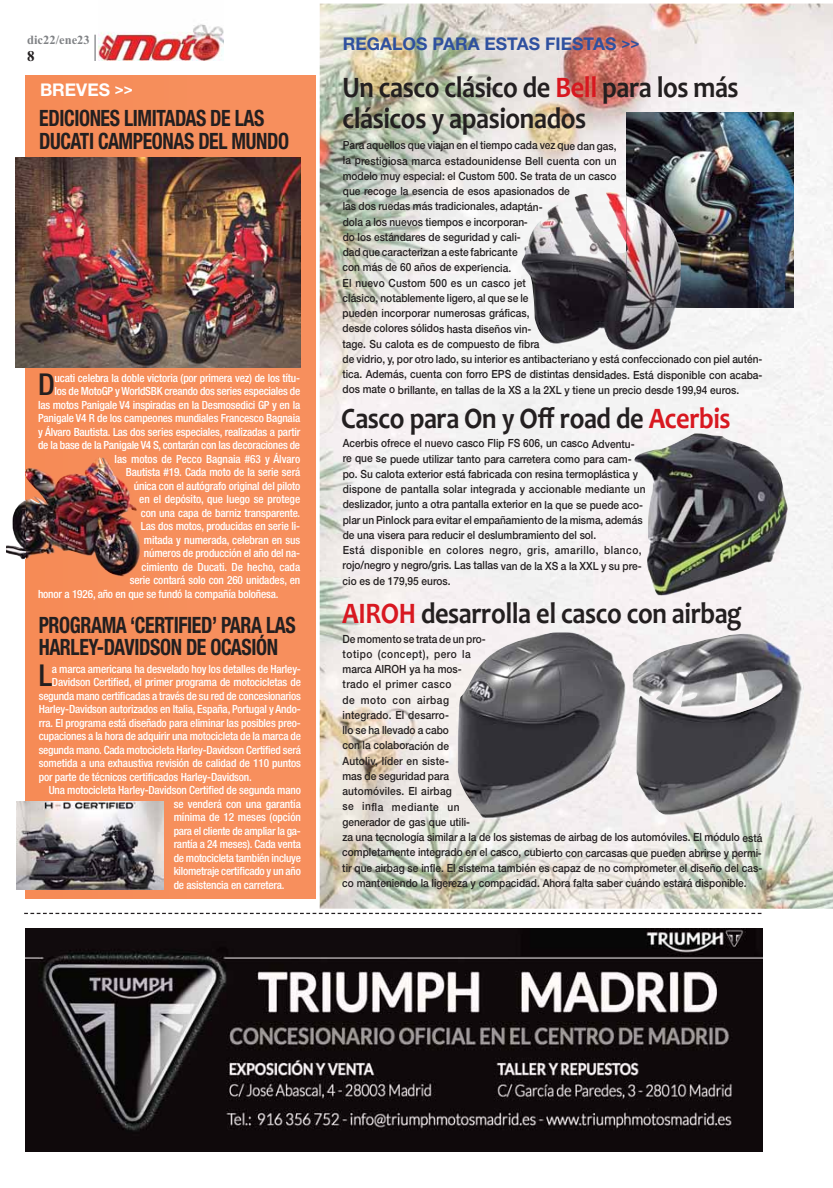
<style>
.page{position:relative;width:833px;height:1188px;background:#fff}
.page>*{position:absolute;margin:0;border:0;box-sizing:border-box;transform-origin:0 0}
.t1{font:500 condensed 30.12px "Helvetica Neue LT Std";color:#231f20}
.t2{font:700 30px/31.2px "Candara";letter-spacing:-.015em;color:#231f20;scale:.88 1}
.t3{font:700 condensed 22.5px/22.5px "Helvetica Neue LT Std";letter-spacing:-.02em;color:#231f20;scale:.88 1}
.t4{font:700 17.5px "Helvetica Neue LT Std";color:#2f509f}
.t5{font:700 17.5px "Helvetica Neue LT Std";color:#fff}
.t6{font:700 15px "Times New Roman";color:#231f20}
.t7{font:700 12.5px "Times New Roman";color:#808285}
.t8{font:500 11.25px/15.2px "Helvetica Neue LT Std";color:#231f20;scale:.9 1}
.t9{font:500 condensed 11.25px "Helvetica Neue LT Std";letter-spacing:-.015em;color:#fff}
.s1{font-size:15px}
.s2{color:#d81820}
</style>
<div class="page">
<hr style="left:94px;top:35px;width:2px;height:26px;background:#808285">
<img style="left:99px;top:24px;width:124px;height:37px">
<img style="left:25px;top:928px;width:737px;height:222px">
<svg style="left:24px;top:912px;width:737px;height:1px"></svg>
<img style="left:320px;top:4px;width:513px;height:904px">
<div style="left:26px;top:75px;width:289px;height:822px;background:#f78f5d"></div>
<img style="left:16px;top:158px;width:284px;height:209px">
<img style="left:7px;top:499px;width:19px;height:60px">
<img style="left:26px;top:457px;width:114px;height:119px">
<img style="left:17px;top:801px;width:147px;height:88px">
<img style="left:633px;top:433px;width:155px;height:162px">
<img style="left:633px;top:633px;width:171px;height:183px">
<img style="left:458px;top:632px;width:168px;height:186px">
<img style="left:626px;top:112px;width:167px;height:195px">
<img style="left:606px;top:192px;width:20px;height:2px">
<img style="left:522px;top:194px;width:154px;height:155px">
<img style="left:626px;top:195px;width:54px;height:112px">
<p class="t7" style="left:27px;top:32px;width:64px">dic22/ene23</p>
<p class="t6" style="left:27px;top:47px;width:9px">8</p>
<p class="t5" style="left:40px;top:83px;width:94px">BREVES <span class="s1">&gt;&gt;</span></p>
<p class="t3" style="left:39px;top:107px;width:285px">EDICIONES LIMITADAS DE LAS<br>DUCATI CAMPEONAS DEL MUNDO</p>
<p class="t1" style="left:38px;top:373px;width:18px">D</p>
<p class="t9" style="left:55px;top:373px;width:247px">ucati celebra la doble victoria (por primera vez) de los títu-</p>
<p class="t9" style="left:55px;top:387px;width:247px">los de MotoGP y WorldSBK creando dos series especiales de</p>
<p class="t9" style="left:38px;top:400px;width:264px">las motos Panigale V4 inspiradas en la Desmosedici GP y en la</p>
<p class="t9" style="left:38px;top:414px;width:264px">Panigale V4 R de los campeones mundiales Francesco Bagnaia</p>
<p class="t9" style="left:38px;top:427px;width:264px">y Álvaro Bautista. Las dos series especiales, realizadas a partir</p>
<p class="t9" style="left:38px;top:441px;width:264px">de la base de la Panigale V4 S, contarán con las decoraciones de</p>
<p class="t9" style="left:115px;top:454px;width:187px">las motos de Pecco Bagnaia #63 y Álvaro</p>
<p class="t9" style="left:126px;top:468px;width:176px">Bautista #19. Cada moto de la serie será</p>
<p class="t9" style="left:134px;top:481px;width:168px">única con el autógrafo original del piloto</p>
<p class="t9" style="left:139px;top:495px;width:162px">en el depósito, que luego se protege</p>
<p class="t9" style="left:141px;top:508px;width:161px">con una capa de barniz transparente.</p>
<p class="t9" style="left:141px;top:522px;width:161px">Las dos motos, producidas en serie li-</p>
<p class="t9" style="left:144px;top:535px;width:158px">mitada y numerada, celebran en sus</p>
<p class="t9" style="left:144px;top:549px;width:158px">números de producción el año del na-</p>
<p class="t9" style="left:141px;top:562px;width:160px">cimiento de Ducati. De hecho, cada</p>
<p class="t9" style="left:130px;top:576px;width:172px">serie contará solo con 260 unidades, en</p>
<p class="t9" style="left:38px;top:589px;width:242px">honor a 1926, año en que se fundó la compañía boloñesa.</p>
<p class="t3" style="left:39px;top:613px;width:294px">PROGRAMA ‘CERTIFIED’ PARA LAS<br>HARLEY-DAVIDSON DE OCASIÓN</p>
<p class="t1" style="left:39px;top:664px;width:15px">L</p>
<p class="t9" style="left:52px;top:664px;width:250px">a marca americana ha desvelado hoy los detalles de Harley-</p>
<p class="t9" style="left:52px;top:677px;width:250px">Davidson Certified, el primer programa de motocicletas de</p>
<p class="t9" style="left:39px;top:691px;width:264px">segunda mano certificadas a través de su red de concesionarios</p>
<p class="t9" style="left:39px;top:704px;width:263px">Harley-Davidson autorizados en Italia, España, Portugal y Ando-</p>
<p class="t9" style="left:39px;top:718px;width:263px">rra. El programa está diseñado para eliminar las posibles preo-</p>
<p class="t9" style="left:39px;top:731px;width:264px">cupaciones a la hora de adquirir una motocicleta de la marca de</p>
<p class="t9" style="left:39px;top:745px;width:264px">segunda mano. Cada motocicleta Harley-Davidson Certified será</p>
<p class="t9" style="left:39px;top:758px;width:264px">sometida a una exhaustiva revisión de calidad de 110 puntos</p>
<p class="t9" style="left:39px;top:772px;width:215px">por parte de técnicos certificados Harley-Davidson.</p>
<p class="t9" style="left:49px;top:785px;width:254px">Una motocicleta Harley-Davidson Certified de segunda mano</p>
<p class="t9" style="left:174px;top:799px;width:129px">se venderá con una garantía</p>
<p class="t9" style="left:174px;top:812px;width:129px">mínima de 12 meses (opción</p>
<p class="t9" style="left:174px;top:826px;width:129px">para el cliente de ampliar la ga-</p>
<p class="t9" style="left:174px;top:839px;width:129px">rantía a 24 meses). Cada venta</p>
<p class="t9" style="left:174px;top:853px;width:129px">de motocicleta también incluye</p>
<p class="t9" style="left:174px;top:866px;width:129px">kilometraje certificado y un año</p>
<p class="t9" style="left:174px;top:880px;width:112px">de asistencia en carretera.</p>
<p class="t4" style="left:343px;top:38px;width:298px">REGALOS PARA ESTAS FIESTAS <span class="s1">&gt;&gt;</span></p>
<p class="t2" style="left:342px;top:74px;width:452px">Un casco clásico de <span class="s2">Bell</span> para los más clásicos y apasionados</p>
<p class="t8" style="left:342px;top:139px;width:468px">Para aquellos que viajan en el tiempo cada vez que dan gas,<br>la prestigiosa marca estadounidense Bell cuenta con un<br>modelo muy especial: el Custom 500. Se trata de un casco<br>que recoge la esencia de esos apasionados de<br>las dos ruedas más tradicionales, adaptán-<br>dola a los nuevos tiempos e incorporan-<br>do los estándares de seguridad y cali-<br>dad que caracterizan a este fabricante<br>con más de 60 años de experiencia.<br>El nuevo Custom 500 es un casco jet<br>clásico, notablemente ligero, al que se le<br>pueden incorporar numerosas gráficas,<br>desde colores sólidos hasta diseños vin-<br>tage. Su calota es de compuesto de fibra<br>de vidrio, y, por otro lado, su interior es antibacteriano y está confeccionado con piel autén&shy;tica. Además, cuenta con forro EPS de distintas densidades. Está disponible con acaba&shy;dos mate o brillante, en tallas de la XS a la 2XL y tiene un precio desde 199,94 euros.</p>
<p class="t2" style="left:341px;top:405px;width:444px">Casco para On y Off road de <span class="s2">Acerbis</span></p>
<p class="t8" style="left:342px;top:437px;width:338px">Acerbis ofrece el nuevo casco Flip FS 606, un casco Adventu&shy;re que se puede utilizar tanto para carretera como para cam&shy;po. Su calota exterior está fabricada con resina termoplástica y dispone de pantalla solar integrada y accionable mediante un deslizador, junto a otra pantalla exterior en la que se puede aco&shy;plar un Pinlock para evitar el empañamiento de la misma, además de una visera para reducir el deslumbramiento del sol.<br>Está disponible en colores negro, gris, amarillo, blanco, rojo/negro y negro/gris. Las tallas van de la XS a la XXL y su pre&shy;cio es de 179,95 euros.</p>
<p class="t2" style="left:342px;top:601px;width:455px"><span class="s2">AIROH</span> desarrolla el casco con airbag</p>
<p class="t8" style="left:342px;top:632px;width:468px">De momento se trata de un pro-<br>totipo (concept), pero la<br>marca AIROH ya ha mos-<br>trado el primer casco<br>de moto con airbag<br>integrado. El desarro-<br>llo se ha llevado a cabo<br>con la colaboración de<br>Autoliv, líder en siste-<br>mas de seguridad para<br>automóviles. El airbag<br>se infla mediante un<br>generador de gas que utili-<br>za una tecnología similar a la de los sistemas de airbag de los automóviles. El módulo está completamente integrado en el casco, cubierto con carcasas que pueden abrirse y permi&shy;tir que airbag se infle. El sistema también es capaz de no comprometer el diseño del cas&shy;co manteniendo la ligereza y compacidad. Ahora falta saber cuándo estará disponible.</p>
</div>
